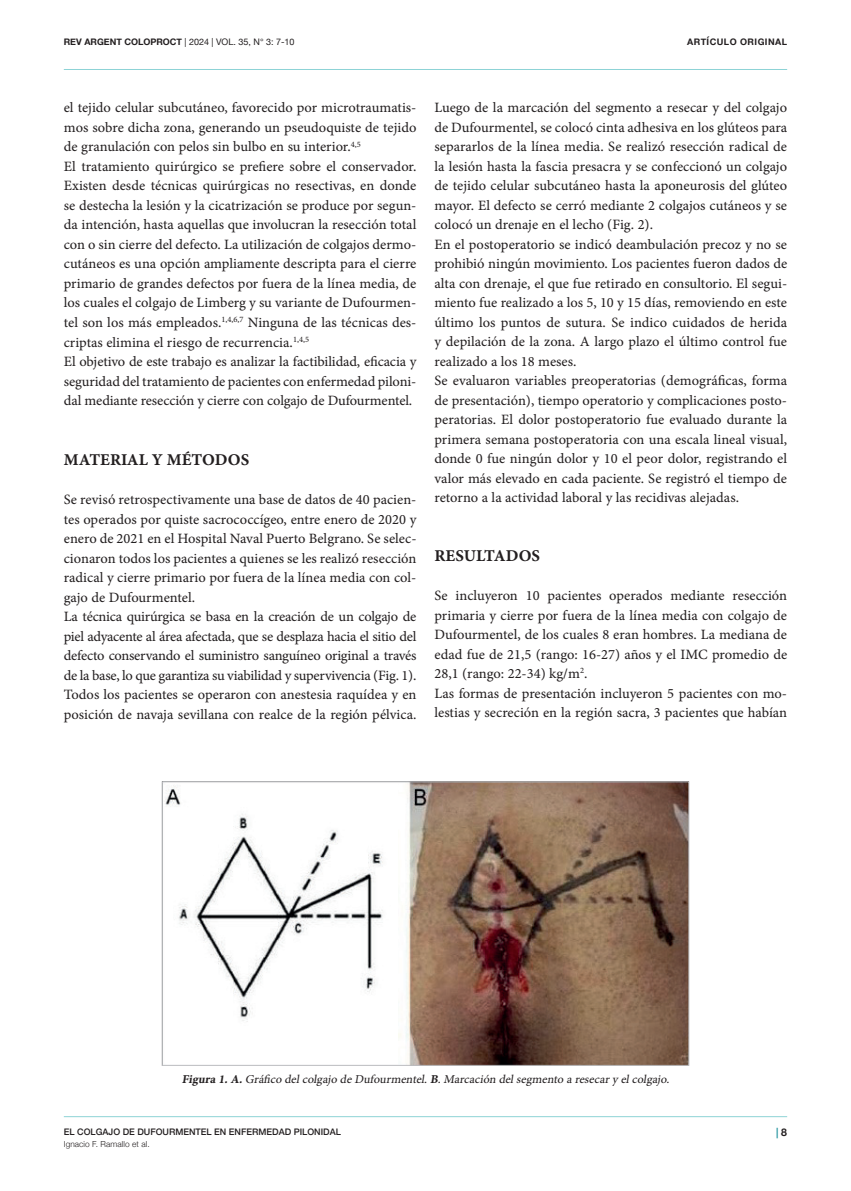
<style>
.page{position:relative;width:851px;height:1191px;background:#fff}
.page>*{position:absolute;margin:0;border:0;box-sizing:border-box;transform-origin:0 0}
.t1{font:16.5px "Minion Pro Bold Capt";color:#231f20}
.t2{font:14.25px/19.5px "Minion Pro Capt";color:#231f20}
.t3{font:italic 12px "Minion Pro Capt";color:#231f20}
.t4{font:700 10.5px "Helvetica Neue";color:#2795a0}
.t5{font:500 9px "Helvetica Neue";color:#231f20}
.t6{font:9px "Helvetica Neue";color:#231f20}
.t7{font:700 9px "Helvetica Neue";letter-spacing:.05em;color:#231f20}
.t8{font:300 8.25px "Helvetica Neue";letter-spacing:.01em;color:#231f20}
.s1{font-weight:700}
.s2{font-family:"Minion Pro"}
.s3{font-family:"Minion Pro Bold Capt"}
.s4{color:#231f20}
</style>
<div class="page">
<hr style="left:64px;top:69px;width:723px;height:1px;background:#8dd3d6">
<hr style="left:64px;top:1116px;width:723px;height:1px;background:#8dd3d6">
<img style="left:165px;top:783px;width:522px;height:280px">
<div style="left:162px;top:781px;width:527px;height:284px;border:1px solid #bcbdc0"></div>
<p class="t6" style="left:64px;top:35px;width:232px"><span class="s1">REV ARGENT COLOPROCT</span> | 2024 | VOL. 35, N° 3: 7-10</p>
<p class="t7" style="left:687px;top:34px;width:101px">ARTÍCULO ORIGINAL</p>
<p class="t2" style="left:64px;top:98px;width:354px">el tejido celular subcutáneo, favorecido por microtraumatis&shy;mos sobre dicha zona, generando un pseudoquiste de tejido de granulación con pelos sin bulbo en su interior.<sup>4,5<br></sup>El tratamiento quirúrgico se prefiere sobre el conservador.<br>Existen desde técnicas quirúrgicas no resectivas, en donde se destecha la lesión y la cicatrización se produce por segun&shy;da intención, hasta aquellas que involucran la resección total con o sin cierre del defecto. La utilización de colgajos dermo&shy;cutáneos es una opción ampliamente descripta para el cierre primario de grandes defectos por fuera de la línea media, de los cuales el colgajo de Limberg y su variante de Dufourmen&shy;tel son los más empleados.<sup>1,4,6,7</sup> Ninguna de las técnicas des&shy;criptas elimina el riesgo de recurrencia.<sup>1,4,5<br></sup>El objetivo de este trabajo es analizar la factibilidad, eficacia y seguridad del tratamiento de pacientes con enfermedad piloni&shy;dal mediante resección y cierre con colgajo de Dufourmentel.</p>
<p class="t1" style="left:64px;top:448px;width:187px">MATERIAL Y MÉTODOS</p>
<p class="t2" style="left:64px;top:490px;width:354px">Se revisó retrospectivamente una base de datos de 40 pacien&shy;tes operados por quiste sacrococcígeo, entre enero de 2020 y enero de 2021 en el Hospital Naval Puerto Belgrano. Se selec&shy;cionaron todos los pacientes a quienes se les realizó resección radical y cierre primario por fuera de la línea media con col&shy;gajo de Dufourmentel.<br>La técnica quirúrgica se basa en la creación de un colgajo de piel adyacente al área afectada, que se desplaza hacia el sitio del defecto conservando el suministro sanguíneo original a través de la base, lo que garantiza su viabilidad y supervivencia (Fig. 1).<br>Todos los pacientes se operaron con anestesia raquídea y en posición de navaja sevillana con realce de la región pélvica.</p>
<p class="t2" style="left:434px;top:98px;width:354px">Luego de la marcación del segmento a resecar y del colgajo de Dufourmentel, se colocó cinta adhesiva en los glúteos para separarlos de la línea media. Se realizó resección radical de la lesión hasta la fascia presacra y se confeccionó un colgajo de tejido celular subcutáneo hasta la aponeurosis del glúteo mayor. El defecto se cerró mediante 2 colgajos cutáneos y se coloc<span class="s2">ó</span> un drenaje en el lecho (Fig. 2).<br>En el postoperatorio se indicó deambulación precoz y no se prohibió ningún movimiento. Los pacientes fueron dados de alta con drenaje, el que fue retirado en consultorio. El segui&shy;miento fue realizado a los 5, 10 y 15 días, removiendo en este último los puntos de sutura. Se indico cuidados de herida y depilación de la zona. A largo plazo el último control fue realizado a los 18 meses.<br>Se evaluaron variables preoperatorias (demográficas, forma de presentación), tiempo operatorio y complicaciones posto&shy;peratorias. El dolor postoperatorio fue evaluado durante la primera semana postoperatoria con una escala lineal visual, donde 0 fue ningún dolor y 10 el peor dolor, registrando el valor más elevado en cada paciente. Se registró el tiempo de retorno a la actividad laboral y las recidivas alejadas.</p>
<p class="t1" style="left:434px;top:544px;width:107px">RESULTADOS</p>
<p class="t2" style="left:434px;top:586px;width:354px">Se incluyeron 10 pacientes operados mediante resección primaria y cierre por fuera de la línea media con colgajo de Dufourmentel, de los cuales 8 eran hombres. La mediana de edad fue de 21,5 (rango: 16-27) años y el IMC promedio de 28,1 (rango: 22-34) kg/m<sup>2</sup>.<br>Las formas de presentación incluyeron 5 pacientes con mo&shy;lestias y secreción en la región sacra, 3 pacientes que habían</p>
<p class="t3" style="left:182px;top:1070px;width:491px"><span class="s3">Figura 1. A.</span>Gráfico delcolgaj o de Dufourmentel.<span class="s3">B</span>.Marcación delsegmento a resecary elcolgaj o.</p>
<p class="t5" style="left:64px;top:1124px;width:278px">EL COLGAJO DE DUFOURMENTEL EN ENFERMEDAD PILONIDAL</p>
<p class="t8" style="left:64px;top:1137px;width:87px">Ignacio F. Ramallo et al.</p>
<p class="t4" style="left:776px;top:1124px;width:13px">| <span class="s4">8</span></p>
</div>
